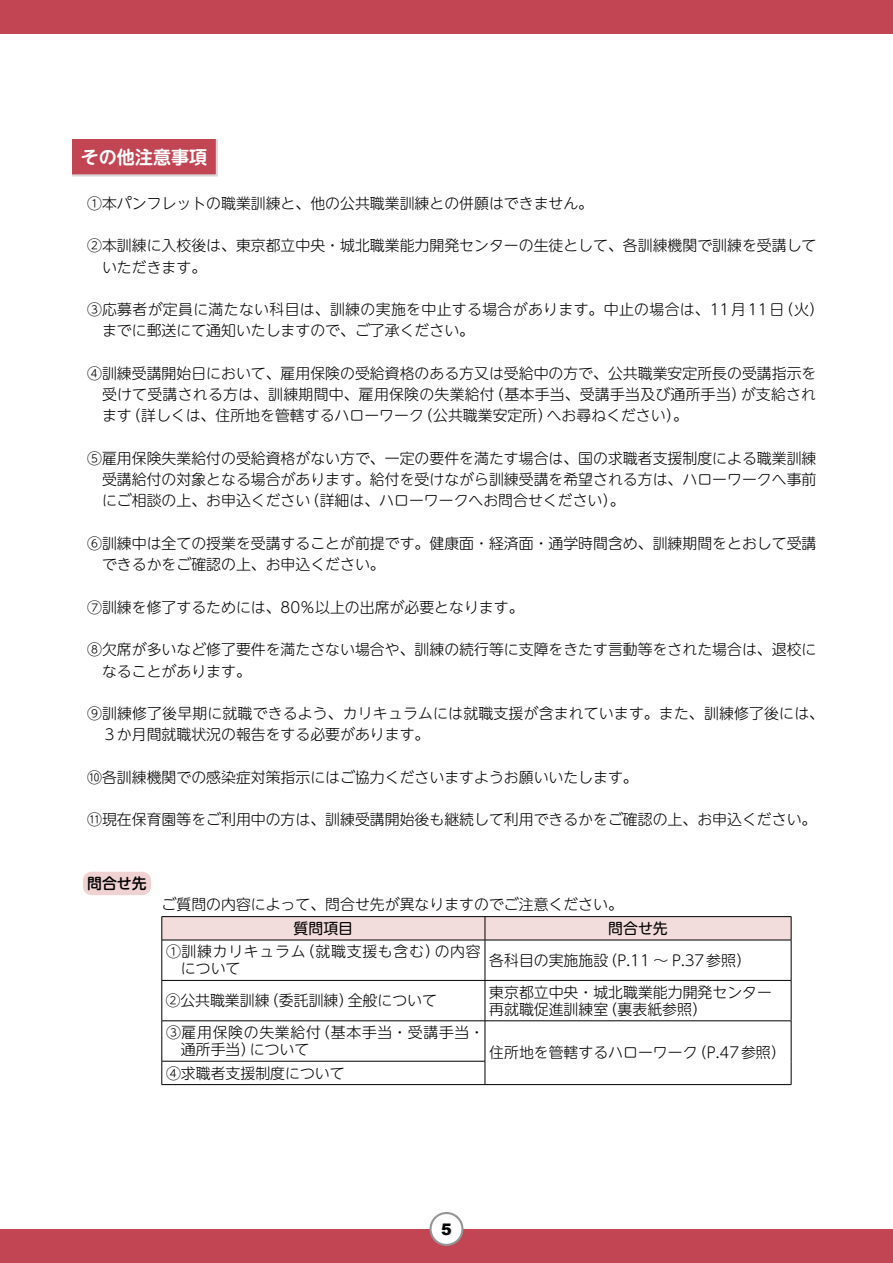
<style>
.page{position:relative;width:893px;height:1263px;background:#fff}
.page>*{position:absolute;margin:0;border:0;box-sizing:border-box;transform-origin:0 0}
.t1{font:700 18px "UD Shin M Go Pro De";color:#fff}
.t2{font:900 15.9px "Arial";color:#000}
.t3{font:300 14.85px/21.3px "UD Shin M Go Pro";color:#000}
.t4{font:300 14.85px/21.3px "UD Shin M Go Pro";letter-spacing:.025em;color:#000}
.t5{font:300 14.85px/17px "UD Shin M Go Pro";letter-spacing:.045em;color:#000}
.t6{font:14.85px "UD Shin M Go Pro";color:#000}
.t7{font:500 14.85px "UD Shin M Go Pro";color:#000}
</style>
<div class="page">
<svg style="left:72px;top:139px;width:146px;height:38px;background:#c3515e"></svg>
<div style="left:83px;top:872px;width:68px;height:23px;background:#f0d2d3;border-radius:9px"></div>
<hr style="left:162px;top:916px;width:323px;height:1px;background:#000">
<hr style="left:485px;top:916px;width:306px;height:1px;background:#000">
<svg style="left:162px;top:917px;width:630px;height:23px;background:#ecd5d5"></svg>
<hr style="left:162px;top:940px;width:323px;height:1px;background:#000">
<hr style="left:162px;top:940px;width:1px;height:40px;background:#000">
<hr style="left:485px;top:940px;width:306px;height:1px;background:#000">
<hr style="left:485px;top:940px;width:1px;height:40px;background:#000">
<hr style="left:791px;top:940px;width:1px;height:40px;background:#000">
<hr style="left:162px;top:980px;width:323px;height:1px;background:#000">
<hr style="left:162px;top:981px;width:1px;height:39px;background:#000">
<hr style="left:485px;top:980px;width:306px;height:1px;background:#000">
<hr style="left:485px;top:981px;width:1px;height:39px;background:#000">
<hr style="left:791px;top:981px;width:1px;height:39px;background:#000">
<hr style="left:162px;top:1020px;width:323px;height:1px;background:#000">
<hr style="left:162px;top:1021px;width:1px;height:40px;background:#000">
<hr style="left:485px;top:1020px;width:306px;height:1px;background:#000">
<hr style="left:485px;top:1021px;width:1px;height:40px;background:#000">
<hr style="left:791px;top:1021px;width:1px;height:40px;background:#000">
<hr style="left:162px;top:1061px;width:323px;height:1px;background:#000">
<svg style="left:162px;top:1061px;width:1px;height:23px"></svg>
<svg style="left:485px;top:1061px;width:1px;height:23px"></svg>
<svg style="left:791px;top:1061px;width:1px;height:23px"></svg>
<hr style="left:162px;top:1084px;width:323px;height:1px;background:#000">
<hr style="left:485px;top:1084px;width:306px;height:1px;background:#000">
<div style="left:0;top:0;width:893px;height:34px;background:#c14553"></div>
<div style="left:0;top:1229px;width:893px;height:34px;background:#c14553"></div>
<div style="left:431px;top:1213px;width:31px;height:32px;background:#fff;border-radius:50%"></div>
<div style="left:429px;top:1212px;width:34px;height:34px;border:2px solid #959595;border-radius:50%"></div>
<p class="t1" style="left:81px;top:143px;width:128px">その他注意事項</p>
<p class="t3" style="left:87px;top:192px;width:507px">①本パンフレットの職業訓練と、他の公共職業訓練との併願はできません。</p>
<p class="t3" style="left:102px;top:234px;width:716px;text-indent:-15px">②本訓練に入校後は、東京都立中央・城北職業能力開発センターの生徒として、各訓練機関で訓練を受講していただきます。</p>
<p class="t4" style="left:102px;top:298px;width:723px;text-indent:-15px">③応募者が定員に満たない科目は、訓練の実施を中止する場合があります。中止の場合は、11月11日（火）までに郵送にて通知いたしますので、ご了承ください。</p>
<p class="t3" style="left:102px;top:362px;width:716px;text-align:justify;text-indent:-15px">④訓練受講開始日において、雇用保険の受給資格のある方又は受給中の方で、公共職業安定所長の受講指示を受けて受講される方は、訓練期間中、雇用保険の失業給付（基本手当、受講手当及び通所手当）が支給されます（詳しくは、住所地を管轄するハローワーク（公共職業安定所）へお尋ねください）。</p>
<p class="t3" style="left:102px;top:447px;width:716px;text-align:justify;text-indent:-15px">⑤雇用保険失業給付の受給資格がない方で、一定の要件を満たす場合は、国の求職者支援制度による職業訓練受講給付の対象となる場合があります。給付を受けながら訓練受講を希望される方は、ハローワークへ事前にご相談の上、お申込ください（詳細は、ハローワークへお問合せください）。</p>
<p class="t3" style="left:102px;top:532px;width:716px;text-indent:-15px">⑥訓練中は全ての授業を受講することが前提です。健康面・経済面・通学時間含め、訓練期間をとおして受講できるかをご確認の上、お申込ください。</p>
<p class="t3" style="left:87px;top:596px;width:438px">⑦訓練を修了するためには、80％以上の出席が必要となります。</p>
<p class="t3" style="left:102px;top:638px;width:716px;text-indent:-15px">⑧欠席が多いなど修了要件を満たさない場合や、訓練の続行等に支障をきたす言動等をされた場合は、退校になることがあります。</p>
<p class="t3" style="left:102px;top:702px;width:724px;text-indent:-15px">⑨訓練修了後早期に就職できるよう、カリキュラムには就職支援が含まれています。また、訓練修了後には、<br>３か月間就職状況の報告をする必要があります。</p>
<p class="t3" style="left:87px;top:766px;width:552px">⑩各訓練機関での感染症対策指示にはご協力くださいますようお願いいたします。</p>
<p class="t3" style="left:87px;top:808px;width:731px">⑪現在保育園等をご利用中の方は、訓練受講開始後も継続して利用できるかをご確認の上、お申込ください。</p>
<p class="t7" style="left:87px;top:871px;width:61px">問合せ先</p>
<p class="t3" style="left:162px;top:893px;width:463px">ご質問の内容によって、問合せ先が異なりますのでご注意ください。</p>
<p class="t6" style="left:294px;top:916px;width:61px">質問項目</p>
<p class="t6" style="left:608px;top:916px;width:61px">問合せ先</p>
<p class="t5" style="left:181px;top:942px;width:301px;text-indent:-15px">①訓練カリキュラム（就職支援も含む）の内容について</p>
<p class="t3" style="left:489px;top:949px;width:263px">各科目の実施施設（P.11 ～ P.37参照）</p>
<p class="t3" style="left:166px;top:989px;width:273px">②公共職業訓練（委託訓練）全般について</p>
<p class="t3" style="left:489px;top:983px;width:284px;line-height:17px">東京都立中央・城北職業能力開発センター再就職促進訓練室（裏表紙参照）</p>
<p class="t5" style="left:181px;top:1023px;width:305px;text-indent:-15px">③雇用保険の失業給付（基本手当・受講手当・通所手当）について</p>
<p class="t3" style="left:489px;top:1041px;width:298px">住所地を管轄するハローワーク（P.47参照）</p>
<p class="t3" style="left:166px;top:1061px;width:180px">④求職者支援制度について</p>
<p class="t2" style="left:441px;top:1217px;width:12px">5</p>
</div>
